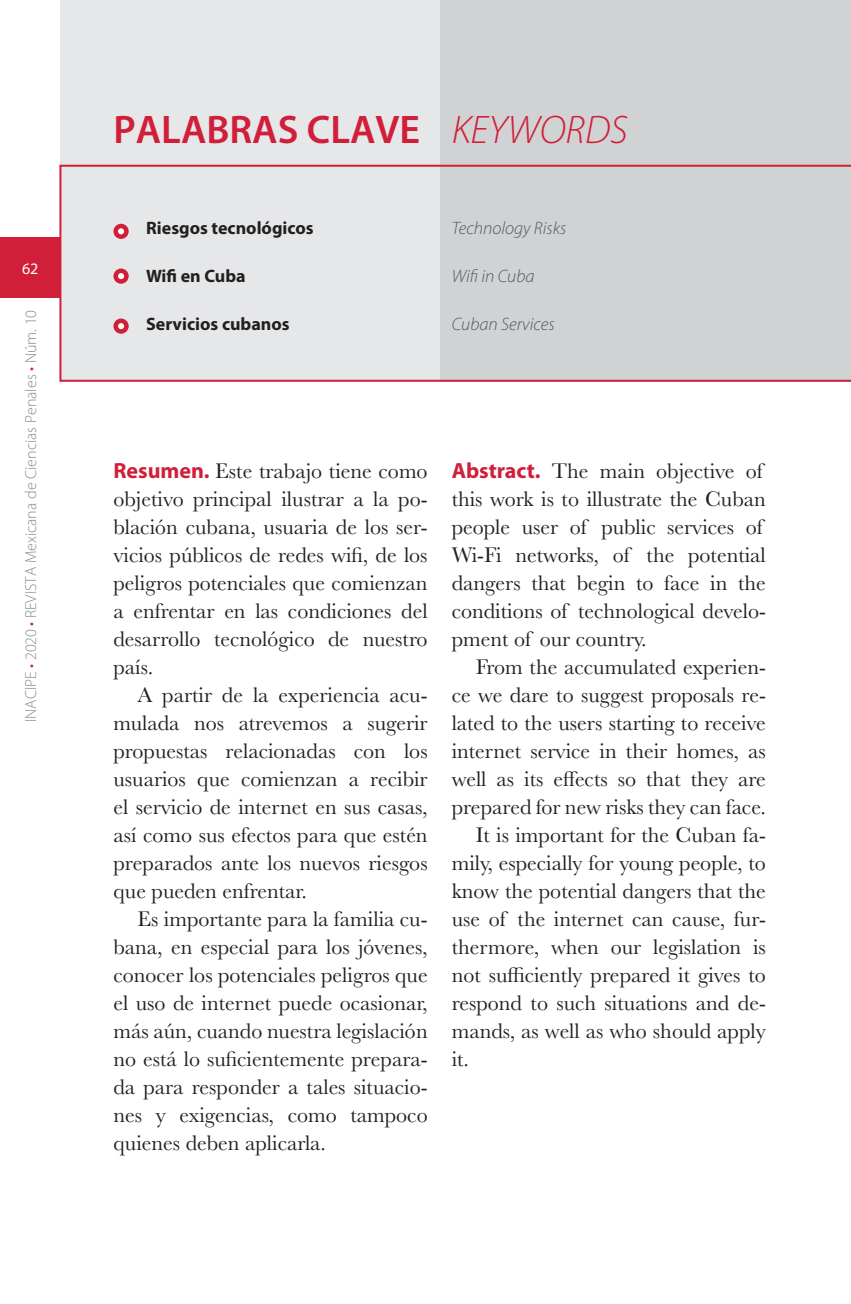
<style>
.page{position:relative;width:851px;height:1304px;background:#fff}
.page>*{position:absolute;margin:0;border:0;box-sizing:border-box;transform-origin:0 0}
.t1{font:600 40px "Myriad Pro";color:#d11e39}
.t2{font:22px/28px "Baskerville";color:#231f20;text-align:justify}
.t3{font:700 18px "Myriad Pro";color:#231f20}
.t4{font:italic 300 18px "Myriad Pro";color:#57585a}
.t5{font:300 16px "Myriad Pro";color:#8a8c8f}
.t6{font:16px "Myriad Pro";color:#fff}
.s1{color:#d11e39}
.s2{font-weight:300;font-style:italic}
.s3{font-family:"Myriad Pro";font-weight:700;color:#d11e39}
</style>
<div class="page">
<div style="left:0;top:238px;width:60px;height:60px;background:#d11e39"></div>
<div style="left:439px;top:0;width:411px;height:382px;background:#d1d2d4"></div>
<div style="left:60px;top:0;width:379px;height:382px;background:#e6e7e9"></div>
<div style="left:59px;top:165px;width:791px;height:217px;border:2px solid #d11e39"></div>
<div style="left:113px;top:224px;width:16px;height:15px;background:#d11e39;border-radius:50%"></div>
<svg style="left:118px;top:228px;width:6px;height:6px"></svg>
<div style="left:113px;top:269px;width:16px;height:15px;background:#d11e39;border-radius:50%"></div>
<svg style="left:118px;top:273px;width:6px;height:6px"></svg>
<div style="left:113px;top:319px;width:16px;height:15px;background:#d11e39;border-radius:50%"></div>
<svg style="left:118px;top:323px;width:6px;height:6px"></svg>
<p class="t6" style="left:22px;top:260px;width:18px">62</p>
<p class="t5" style="left:22px;top:722px;width:414px;rotate:-90deg">INACIPE <span class="s1">•</span> 2020 <span class="s1">•</span> REVISTA Mexicana de Ciencias Penales <span class="s1">•</span> Núm. 10</p>
<h1 class="t1" style="left:113px;top:108px;width:515px">PALABRAS CLAVE <span class="s2">KEYWORDS</span></h1>
<p class="t3" style="left:146px;top:218px;width:169px">Riesgos tecnológicos</p>
<p class="t3" style="left:146px;top:266px;width:101px">Wifi en Cuba</p>
<p class="t3" style="left:146px;top:314px;width:145px">Servicios cubanos</p>
<p class="t4" style="left:451px;top:218px;width:116px">Technology Risks</p>
<p class="t4" style="left:451px;top:266px;width:84px">Wifi in Cuba</p>
<p class="t4" style="left:451px;top:314px;width:104px">Cuban Services</p>
<p class="t2" style="left:113px;top:457px;width:315px"><span class="s3">Resumen.</span> Este trabajo tiene como objetivo principal ilustrar a la po&shy;blación cubana, usuaria de los ser&shy;vicios públicos de redes wifi, de los peligros potenciales que comienzan a enfrentar en las condiciones del desarrollo tecnológico de nuestro país.</p>
<p class="t2" style="left:113px;top:681px;width:315px;text-indent:24px">A partir de la experiencia acu&shy;mulada nos atrevemos a sugerir propuestas relacionadas con los usuarios que comienzan a recibir el servicio de internet en sus casas, así como sus efectos para que estén preparados ante los nuevos riesgos que pueden enfrentar.</p>
<p class="t2" style="left:113px;top:905px;width:316px;text-indent:24px">Es importante para la familia cu&shy;bana, en especial para los jóvenes, conocer los potenciales peligros que el uso de internet puede ocasionar, más aún, cuando nuestra legislación no está lo suficientemente prepara&shy;da para responder a tales situacio&shy;nes y exigencias, como tampoco quienes deben aplicarla.</p>
<p class="t2" style="left:451px;top:457px;width:316px;text-align:left"><span class="s3">Abstract.</span> The main objective of this work is to illustrate the Cuban people user of public services of<br>Wi-Fi networks, of the potential dangers that begin to face in the conditions of technological develo&shy;pment of our country.</p>
<p class="t2" style="left:475px;top:653px;width:291px">From the accumulated experien-</p>
<p class="t2" style="left:451px;top:681px;width:315px">ce we dare to suggest proposals re-</p>
<p class="t2" style="left:451px;top:709px;width:315px">lated to the users starting to receive</p>
<p class="t2" style="left:451px;top:737px;width:315px">internet service in their homes, as</p>
<p class="t2" style="left:451px;top:765px;width:315px">well as its effects so that they are</p>
<p class="t2" style="left:451px;top:793px;width:315px">prepared for new risks they can face.</p>
<p class="t2" style="left:475px;top:821px;width:291px">It is important for the Cuban fa-</p>
<p class="t2" style="left:451px;top:849px;width:315px">mily, especially for young people, to</p>
<p class="t2" style="left:451px;top:877px;width:315px">know the potential dangers that the</p>
<p class="t2" style="left:451px;top:905px;width:315px">use of the internet can cause, fur-</p>
<p class="t2" style="left:451px;top:933px;width:315px">thermore, when our legislation is</p>
<p class="t2" style="left:451px;top:961px;width:315px">not sufficiently prepared it gives to</p>
<p class="t2" style="left:451px;top:989px;width:315px">respond to such situations and de-</p>
<p class="t2" style="left:451px;top:1017px;width:315px">mands, as well as who should apply</p>
<p class="t2" style="left:451px;top:1045px;width:19px">it.</p>
</div>
